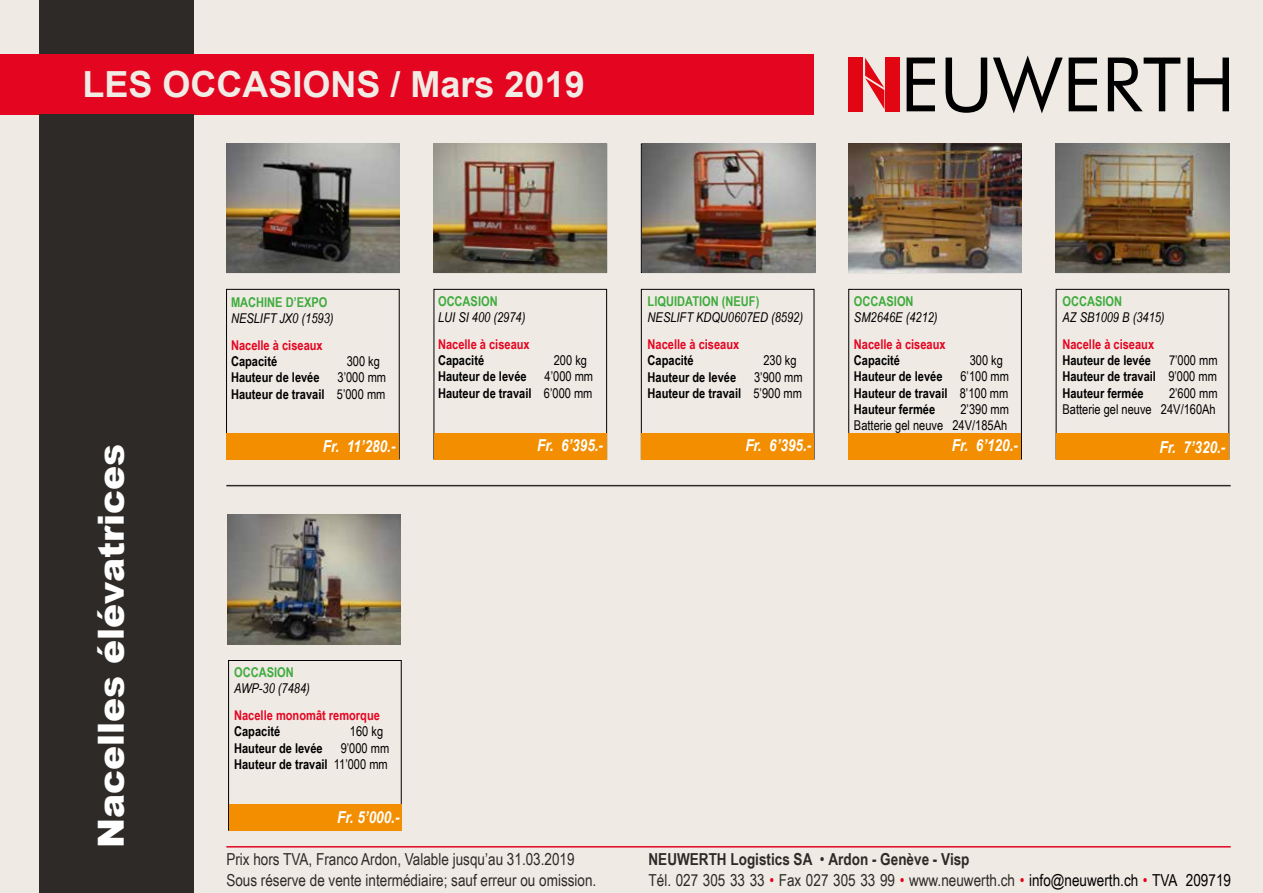
<style>
.page{position:relative;width:1263px;height:893px;background:#f0eae4}
.page>*{position:absolute;margin:0;border:0;box-sizing:border-box;transform-origin:0 0}
.t1{font:700 36px "Arial";color:#f0ece5}
.t2{font:900 36px "Arial";color:#fff}
.t3{font:16.5px/21px "Arial Narrow";color:#2d2a27}
.t4{font:italic 700 16.5px "Arial Narrow";color:#fff}
.t5{font:700 13.5px/16.2px "Arial Narrow";color:#000;text-align:right}
.t6{font:700 13.5px "Arial Narrow";color:#e40521}
.t7{font:italic 13.5px "Arial Narrow";color:#000}
.t8{font:13.5px/16.2px "Arial Narrow";color:#000;text-align:right}
.t9{font:700 13.5px "Arial Narrow";color:#3eab3d}
.s1{font-weight:400}
.s2{font-weight:700}
.s3{color:#e30517}
.s4{color:#000}
</style>
<div class="page">
<div style="left:0;top:54px;width:814px;height:60px;background:#e40521"></div>
<div style="left:39px;top:114px;width:154px;height:779px;background:#2d2a27"></div>
<div style="left:39px;top:0;width:154px;height:54px;background:#2d2a27"></div>
<hr style="left:226px;top:846px;width:1005px;height:1px;background:#e40521">
<hr style="left:226px;top:485px;width:1005px;height:1px;background:#2d2a27">
<div style="left:226px;top:289px;width:173px;height:170px;border:1px solid #000"></div>
<div style="left:434px;top:289px;width:173px;height:170px;border:1px solid #000"></div>
<div style="left:641px;top:289px;width:173px;height:170px;border:1px solid #000"></div>
<div style="left:848px;top:289px;width:173px;height:170px;border:1px solid #000"></div>
<div style="left:1056px;top:289px;width:173px;height:170px;border:1px solid #000"></div>
<div style="left:228px;top:660px;width:173px;height:170px;border:1px solid #000"></div>
<div style="left:227px;top:433px;width:172px;height:26px;background:#f28e00"></div>
<div style="left:434px;top:433px;width:173px;height:26px;background:#f28e00"></div>
<div style="left:641px;top:433px;width:173px;height:26px;background:#f28e00"></div>
<div style="left:848px;top:433px;width:173px;height:26px;background:#f28e00"></div>
<div style="left:1056px;top:433px;width:172px;height:26px;background:#f28e00"></div>
<div style="left:229px;top:804px;width:172px;height:26px;background:#f28e00"></div>
<div style="left:885px;top:57px;width:15px;height:54px;background:#e20613"></div>
<svg style="left:907px;top:58px;width:28px;height:53px"></svg>
<svg style="left:945px;top:58px;width:42px;height:55px"></svg>
<svg style="left:993px;top:55px;width:70px;height:58px"></svg>
<svg style="left:1069px;top:58px;width:28px;height:53px"></svg>
<svg style="left:1108px;top:58px;width:72px;height:53px"></svg>
<svg style="left:1187px;top:58px;width:42px;height:53px"></svg>
<div style="left:848px;top:57px;width:15px;height:54px;background:#e20613"></div>
<svg style="left:865px;top:58px;width:19px;height:51px"></svg>
<img style="left:434px;top:144px;width:173px;height:129px">
<img style="left:848px;top:144px;width:173px;height:129px">
<img style="left:1056px;top:144px;width:173px;height:129px">
<img style="left:228px;top:515px;width:173px;height:130px">
<img style="left:642px;top:144px;width:173px;height:129px">
<img style="left:226px;top:144px;width:173px;height:129px">
<h1 class="t1" style="left:82px;top:59px;width:504px">LES OCCASIONS / Mars 2019</h1>
<h1 class="t2" style="left:85px;top:847px;width:405px;rotate:-90deg">Nacelles élévatrices</h1>
<p class="t9" style="left:231px;top:292px;width:98px">MACHINE D’EXPO</p>
<p class="t7" style="left:231px;top:309px;width:104px">NESLIFT JX0 (1593)</p>
<p class="t6" style="left:231px;top:335px;width:93px">Nacelle à ciseaux</p>
<p class="t5" style="left:231px;top:353px;width:48px">Capacité</p>
<p class="t8" style="left:347px;top:353px;width:35px">300 kg</p>
<p class="t5" style="left:231px;top:369px;width:90px">Hauteur de levée</p>
<p class="t5" style="left:231px;top:369px;width:157px"><span class="s1">3’000 mm<br></span>Hauteur de travail <span class="s1">5’000 mm</span></p>
<p class="t9" style="left:438px;top:291px;width:61px">OCCASION</p>
<p class="t7" style="left:438px;top:308px;width:89px">LUI SI 400 (2974)</p>
<p class="t6" style="left:438px;top:334px;width:93px">Nacelle à ciseaux</p>
<p class="t5" style="left:438px;top:352px;width:48px">Capacité</p>
<p class="t8" style="left:554px;top:352px;width:35px">200 kg</p>
<p class="t5" style="left:438px;top:368px;width:90px">Hauteur de levée</p>
<p class="t5" style="left:438px;top:368px;width:157px"><span class="s1">4’000 mm<br></span>Hauteur de travail <span class="s1">6’000 mm</span></p>
<p class="t4" style="left:323px;top:433px;width:74px">Fr. 11’280.-</p>
<p class="t4" style="left:537px;top:433px;width:68px">Fr. 6’395.-</p>
<p class="t9" style="left:648px;top:291px;width:113px">LIQUIDATION (NEUF)</p>
<p class="t7" style="left:648px;top:308px;width:157px">NESLIFT KDQU0607ED (8592)</p>
<p class="t6" style="left:648px;top:334px;width:93px">Nacelle à ciseaux</p>
<p class="t5" style="left:648px;top:352px;width:48px">Capacité</p>
<p class="t8" style="left:763px;top:352px;width:35px">230 kg</p>
<p class="t5" style="left:648px;top:368px;width:90px">Hauteur de levée</p>
<p class="t5" style="left:648px;top:368px;width:157px"><span class="s1">3’900 mm<br></span>Hauteur de travail <span class="s1">5’900 mm</span></p>
<p class="t4" style="left:745px;top:433px;width:68px">Fr. 6’395.-</p>
<p class="t9" style="left:854px;top:291px;width:61px">OCCASION</p>
<p class="t7" style="left:854px;top:308px;width:85px">SM2646E (4212)</p>
<p class="t6" style="left:854px;top:334px;width:93px">Nacelle à ciseaux</p>
<p class="t5" style="left:854px;top:352px;width:48px">Capacité</p>
<p class="t8" style="left:970px;top:352px;width:35px">300 kg</p>
<p class="t5" style="left:854px;top:368px;width:90px">Hauteur de levée</p>
<p class="t5" style="left:854px;top:368px;width:157px;text-align:justify;text-indent:107px"><span class="s1">6’100 mm </span>Hauteur de travail <span class="s1">8’100 mm </span>Hauteur fermée</p>
<p class="t8" style="left:854px;top:400px;width:157px">2’390 mm<br>Batterie gel neuve 24V/185Ah</p>
<p class="t4" style="left:952px;top:433px;width:68px">Fr. 6’120.-</p>
<p class="t9" style="left:1062px;top:291px;width:61px">OCCASION</p>
<p class="t7" style="left:1062px;top:308px;width:104px">AZ SB1009 B (3415)</p>
<p class="t6" style="left:1062px;top:334px;width:93px">Nacelle à ciseaux</p>
<p class="t5" style="left:1062px;top:352px;width:90px">Hauteur de levée</p>
<p class="t5" style="left:1062px;top:352px;width:157px;text-align:justify;text-indent:107px"><span class="s1">7’000 mm </span>Hauteur de travail <span class="s1">9’000 mm </span>Hauteur fermée</p>
<p class="t8" style="left:1062px;top:384px;width:157px">2’600 mm<br>Batterie gel neuve 24V/160Ah</p>
<p class="t4" style="left:1159px;top:434px;width:68px">Fr. 7’320.-</p>
<p class="t9" style="left:234px;top:662px;width:61px">OCCASION</p>
<p class="t7" style="left:234px;top:679px;width:77px">AWP-30 (7484)</p>
<p class="t6" style="left:234px;top:705px;width:147px">Nacelle monomât remorque</p>
<p class="t5" style="left:234px;top:723px;width:48px">Capacité</p>
<p class="t8" style="left:350px;top:723px;width:35px">160 kg</p>
<p class="t5" style="left:234px;top:739px;width:90px">Hauteur de levée</p>
<p class="t5" style="left:234px;top:739px;width:157px"><span class="s1">9’000 mm<br></span>Hauteur de travail <span class="s1">11’000 mm</span></p>
<p class="t4" style="left:337px;top:805px;width:64px">Fr. 5’000.-</p>
<p class="t3" style="left:226px;top:848px;width:371px">Prix hors TVA, Franco Ardon, Valable jusqu’au 31.03.2019<br>Sous réserve de vente intermédiaire; sauf erreur ou omission.</p>
<p class="t3" style="left:648px;top:848px;width:584px"><span class="s2">NEUWERTH Logistics SA</span> • <span class="s2">Ardon - Genève - Visp<br></span>Tél. 027 305 33 33 <span class="s3">•</span> Fax 027 305 33 99 <span class="s3">•</span> www.neuwerth.ch <span class="s3">•</span> <span class="s4">info@neuwerth.ch</span> <span class="s3">•</span> <span class="s4">TVA 209719</span></p>
</div>
